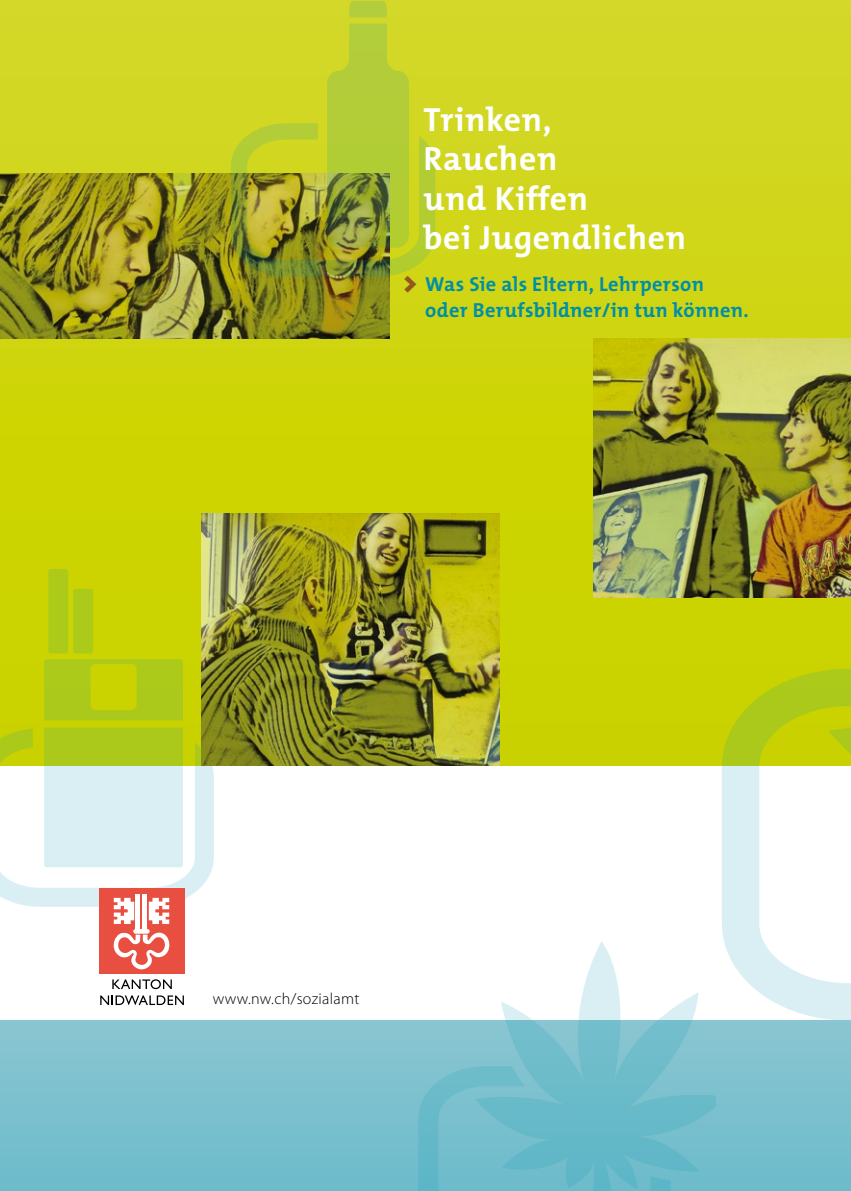
<style>
.page{position:relative;width:851px;height:1191px;background:#fff}
.page>*{position:absolute;margin:0;border:0;box-sizing:border-box;transform-origin:0 0}
.t1{font:700 33.6px/39.4px "The Mix";letter-spacing:.02em;color:#fff}
.t2{font:700 20.4px/26.2px "The Mix";letter-spacing:.015em;color:#008fa5}
.t3{font:300 16px "Myriad Pro";letter-spacing:.02em;color:#000}
.s1{font-weight:900;font-size:27.2px;color:#935720}
</style>
<div class="page">
<hr style="left:850px;top:1134px;width:1px;height:57px;background:#72bdcc">
<div style="left:0;top:0;width:850px;height:765px;background:linear-gradient(to bottom,#d3d827,#c9d200)"></div>
<svg style="left:0;top:569px;width:214px;height:337px;background:#cfde6d"></svg>
<svg style="left:721px;top:597px;width:129px;height:423px"></svg>
<img style="left:0;top:174px;width:390px;height:164px">
<img style="left:593px;top:338px;width:257px;height:259px">
<img style="left:201px;top:513px;width:298px;height:252px">
<div style="left:0;top:1020px;width:850px;height:171px;background:linear-gradient(to bottom,#8ac6d1,#6dbbcb)"></div>
<svg style="left:418px;top:941px;width:297px;height:250px"></svg>
<img style="left:231px;top:1px;width:204px;height:275px">
<div style="left:99px;top:888px;width:85px;height:85px;background:#e84f41"></div>
<svg style="left:113px;top:932px;width:57px;height:37px"></svg>
<svg style="left:114px;top:898px;width:20px;height:26px"></svg>
<svg style="left:149px;top:898px;width:20px;height:26px"></svg>
<hr style="left:136px;top:894px;width:4px;height:34px;background:#fff">
<hr style="left:143px;top:894px;width:4px;height:34px;background:#fff">
<hr style="left:133px;top:929px;width:17px;height:4px;background:#fff;border-radius:2px">
<svg style="left:112px;top:979px;width:60px;height:10px"></svg>
<svg style="left:100px;top:995px;width:84px;height:10px"></svg>
<h1 class="t1" style="left:423px;top:99px;width:264px">Trinken,<br>Rauchen<br>und Kiffen<br>bei Jugendlichen</h1>
<p class="t2" style="left:425px;top:270px;width:325px;text-indent:-22px"><span class="s1">&gt;</span> Was Sie als Eltern, Lehrperson oder Berufsbildner/in tun können.</p>
<p class="t3" style="left:213px;top:989px;width:148px">www.nw.ch/sozialamt</p>
</div>
